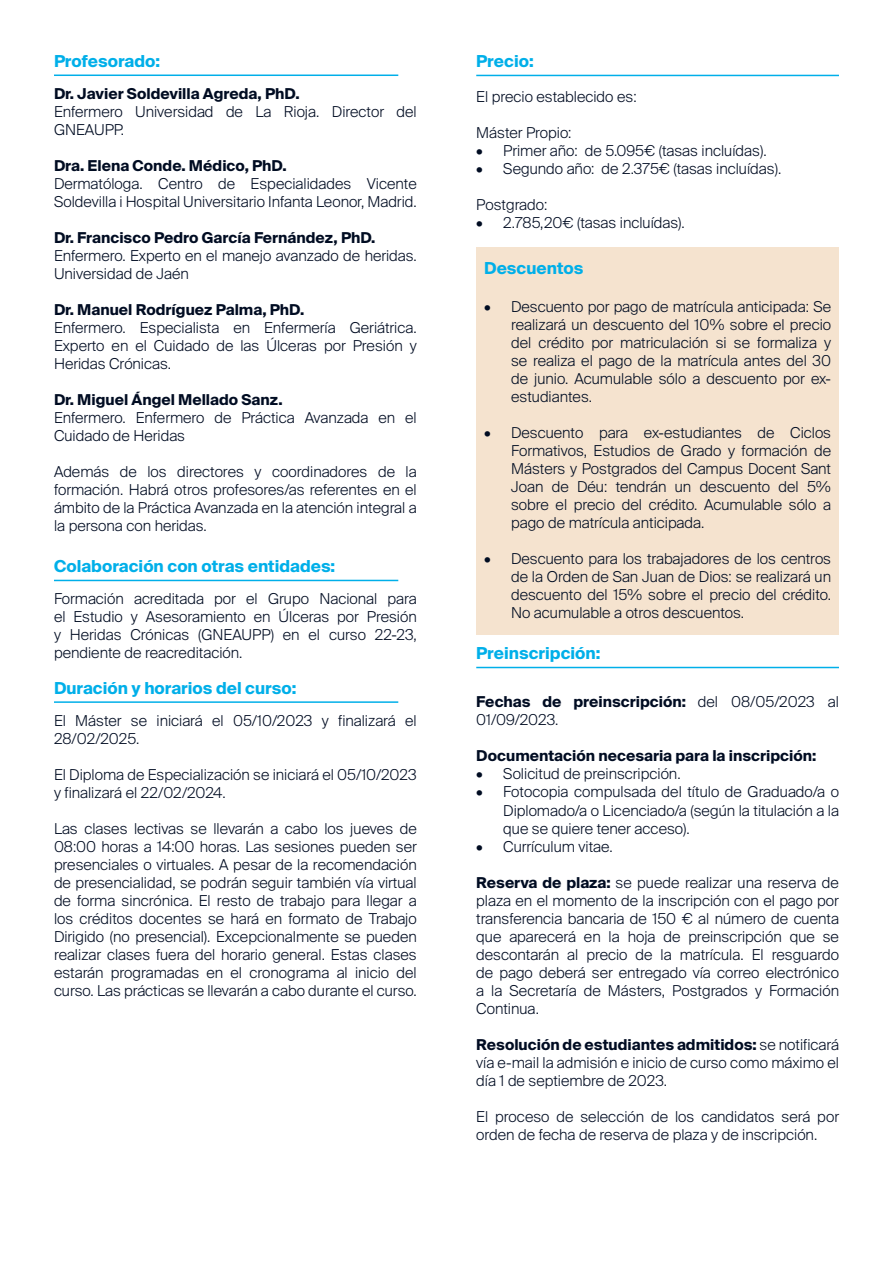
<style>
.page{position:relative;width:893px;height:1263px;background:#fff}
.page>*{position:absolute;margin:0;border:0;box-sizing:border-box;transform-origin:0 0}
.t1{font:700 16.5px "Suisse Intl";color:#00afe9}
.t2{font:300 15px/18px "Suisse Intl";color:#000c22;text-align:justify}
.t3{font:700 15px "Suisse Intl";color:#000c22}
.s1{font-weight:700}
</style>
<div class="page">
<hr style="left:54px;top:701px;width:344px;height:2px;background:#00afe9">
<hr style="left:54px;top:75px;width:344px;height:1px;background:#00afe9">
<hr style="left:54px;top:580px;width:344px;height:1px;background:#00afe9">
<hr style="left:476px;top:75px;width:363px;height:1px;background:#00afe9">
<div style="left:476px;top:247px;width:363px;height:388px;background:#f5e3cf"></div>
<hr style="left:476px;top:667px;width:363px;height:1px;background:#00afe9">
<p class="t1" style="left:54px;top:51px;width:108px">Profesorado:</p>
<p class="t3" style="left:54px;top:85px;width:247px">Dr. Javier Soldevilla Agreda, PhD.</p>
<p class="t2" style="left:54px;top:103px;width:364px">Enfermero Universidad de La Rioja. Director del<br>GNEAUPP.</p>
<p class="t3" style="left:54px;top:157px;width:234px">Dra. Elena Conde. Médico, PhD.</p>
<p class="t2" style="left:54px;top:175px;width:364px">Dermatóloga. Centro de Especialidades Vicente<br>Soldevilla i Hospital Universitario Infanta Leonor, Madrid.</p>
<p class="t3" style="left:54px;top:229px;width:323px">Dr. Francisco Pedro García Fernández, PhD.</p>
<p class="t2" style="left:54px;top:247px;width:364px">Enfermero. Experto en el manejo avanzado de heridas.<br>Universidad de Jaén</p>
<p class="t3" style="left:54px;top:301px;width:252px">Dr. Manuel Rodríguez Palma, PhD.</p>
<p class="t2" style="left:54px;top:319px;width:364px">Enfermero. Especialista en Enfermería Geriátrica.<br>Experto en el Cuidado de las Úlceras por Presión y Heridas Crónicas.</p>
<p class="t3" style="left:54px;top:391px;width:230px">Dr. Miguel Ángel Mellado Sanz.</p>
<p class="t2" style="left:54px;top:409px;width:364px">Enfermero. Enfermero de Práctica Avanzada en el<br>Cuidado de Heridas</p>
<p class="t2" style="left:54px;top:463px;width:364px">Además de los directores y coordinadores de la formación. Habrá otros profesores/as referentes en el ámbito de la Práctica Avanzada en la atención integral a la persona con heridas.</p>
<p class="t1" style="left:54px;top:557px;width:283px">Colaboración con otras entidades:</p>
<p class="t2" style="left:54px;top:590px;width:364px">Formación acreditada por el Grupo Nacional para el Estudio y Asesoramiento en Úlceras por Presión y Heridas Crónicas (GNEAUPP) en el curso 22-23, pendiente de reacreditación.</p>
<p class="t1" style="left:54px;top:678px;width:244px">Duración y horarios del curso:</p>
<p class="t2" style="left:54px;top:712px;width:364px">El Máster se iniciará el 05/10/2023 y finalizará el<br>28/02/2025.</p>
<p class="t2" style="left:54px;top:766px;width:364px">El Diploma de Especialización se iniciará el 05/10/2023 y finalizará el 22/02/2024.</p>
<p class="t2" style="left:54px;top:820px;width:364px">Las clases lectivas se llevarán a cabo los jueves de 08:00 horas a 14:00 horas. Las sesiones pueden ser presenciales o virtuales. A pesar de la recomendación de presencialidad, se podrán seguir también vía virtual de forma sincrónica. El resto de trabajo para llegar a los créditos docentes se hará en formato de Trabajo Dirigido (no presencial). Excepcionalmente se pueden realizar clases fuera del horario general. Estas clases estarán programadas en el cronograma al inicio del curso. Las prácticas se llevarán a cabo durante el curso.</p>
<p class="t1" style="left:476px;top:52px;width:59px">Precio:</p>
<p class="t2" style="left:476px;top:88px;width:162px">El precio establecido es:</p>
<p class="t2" style="left:476px;top:124px;width:97px">Máster Propio:</p>
<p class="t2" style="left:476px;top:142px;width:292px">• Primer año: de 5.095€ (tasas incluídas).</p>
<p class="t2" style="left:476px;top:160px;width:306px">• Segundo año: de 2.375€ (tasas incluídas).</p>
<p class="t2" style="left:476px;top:196px;width:73px">Postgrado:</p>
<p class="t2" style="left:476px;top:214px;width:210px">• 2.785,20€ (tasas incluídas).</p>
<p class="t1" style="left:484px;top:259px;width:101px">Descuentos</p>
<p class="t2" style="left:511px;top:298px;width:321px;text-indent:-27px">• Descuento por pago de matrícula anticipada: Se realizará un descuento del 10% sobre el precio del crédito por matriculación si se formaliza y se realiza el pago de la matrícula antes del 30 de junio. Acumulable sólo a descuento por ex&shy;estudiantes.</p>
<p class="t2" style="left:511px;top:424px;width:321px;text-indent:-27px">• Descuento para ex-estudiantes de Ciclos Formativos, Estudios de Grado y formación de Másters y Postgrados del Campus Docent Sant Joan de Déu: tendrán un descuento del 5% sobre el precio del crédito. Acumulable sólo a pago de matrícula anticipada.</p>
<p class="t2" style="left:511px;top:550px;width:321px;text-indent:-27px">• Descuento para los trabajadores de los centros de la Orden de San Juan de Dios: se realizará un descuento del 15% sobre el precio del crédito.<br>No acumulable a otros descuentos.</p>
<p class="t1" style="left:476px;top:644px;width:126px">Preinscripción:</p>
<p class="t2" style="left:476px;top:693px;width:364px"><span class="s1">Fechas de preinscripción:</span> del 08/05/2023 al<br>01/09/2023.</p>
<p class="t3" style="left:476px;top:747px;width:342px">Documentación necesaria para la inscripción:</p>
<p class="t2" style="left:476px;top:765px;width:206px">• Solicitud de preinscripción.</p>
<p class="t2" style="left:503px;top:783px;width:337px;text-indent:-27px">• Fotocopia compulsada del título de Graduado/a o Diplomado/a o Licenciado/a (según la titulación a la que se quiere tener acceso).</p>
<p class="t2" style="left:476px;top:837px;width:138px">• Currículum vitae.</p>
<p class="t2" style="left:476px;top:873px;width:364px"><span class="s1">Reserva de plaza:</span> se puede realizar una reserva de plaza en el momento de la inscripción con el pago por transferencia bancaria de 150 € al número de cuenta que aparecerá en la hoja de preinscripción que se descontarán al precio de la matrícula. El resguardo de pago deberá ser entregado vía correo electrónico a la Secretaría de Másters, Postgrados y Formación Continua.</p>
<p class="t2" style="left:476px;top:1035px;width:364px"><span class="s1">Resolución de estudiantes admitidos:</span> se notificará vía e-mail la admisión e inicio de curso como máximo el día 1 de septiembre de 2023.</p>
<p class="t2" style="left:476px;top:1107px;width:364px">El proceso de selección de los candidatos será por orden de fecha de reserva de plaza y de inscripción.</p>
</div>
